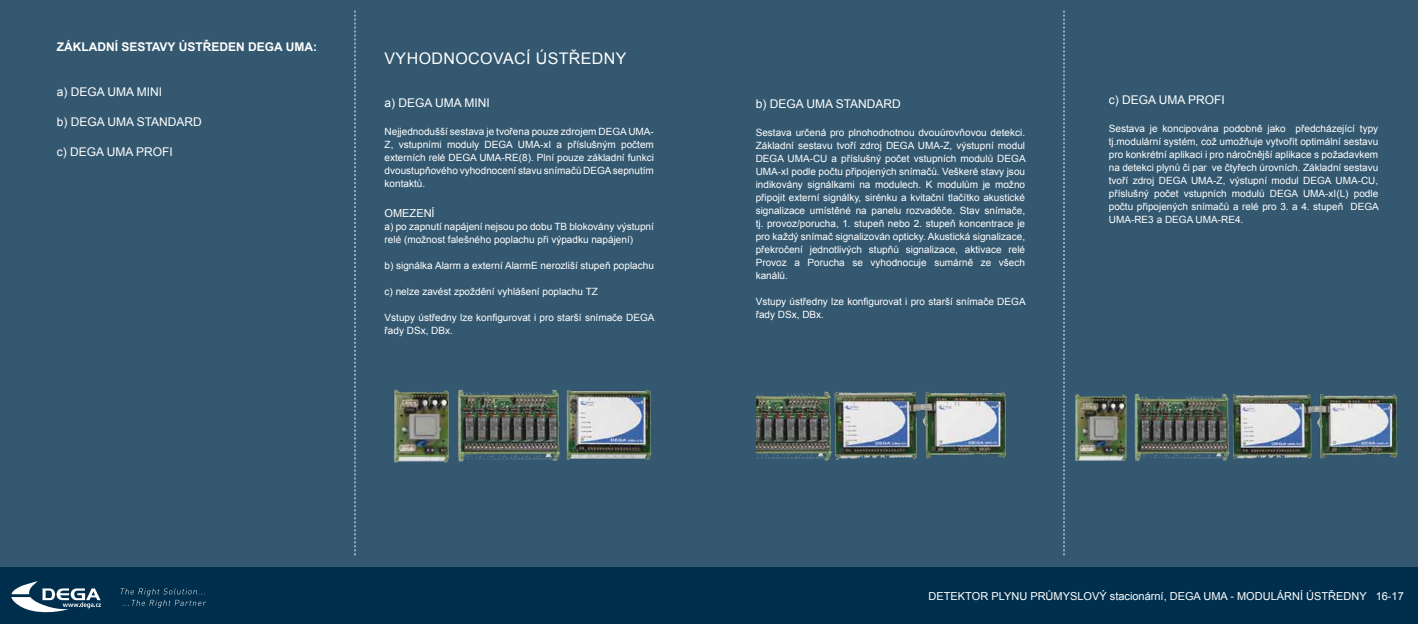
<style>
.page{position:relative;width:1418px;height:624px;background:#fff}
.page>*{position:absolute;margin:0;border:0;box-sizing:border-box;transform-origin:0 0}
.t1{font:16px "Arial";letter-spacing:.025em;color:#fff}
.t2{font:12px "Arial";color:#fff}
.t3{font:700 12px "Arial";color:#fff}
.t4{font:11px "Arial";color:#fff}
.t5{font:10px/13px "Arial";color:#fff;text-align:justify}
</style>
<div class="page">
<div style="left:0;top:0;width:1417px;height:624px;background:#335870"></div>
<div style="left:0;top:567px;width:1417px;height:57px;background:#002f4d"></div>
<svg style="left:120px;top:588px;width:86px;height:19px"></svg>
<svg style="left:355px;top:11px;width:1px;height:544px"></svg>
<svg style="left:1063px;top:11px;width:1px;height:544px"></svg>
<svg style="left:11px;top:581px;width:90px;height:32px"></svg>
<img style="left:393px;top:389px;width:259px;height:74px">
<img style="left:756px;top:391px;width:251px;height:70px">
<img style="left:1075px;top:394px;width:323px;height:67px">
<p class="t3" style="left:57px;top:39px;width:25px">ZÁKLADNÍ</p>
<p class="t3" style="left:121px;top:39px;width:9px">SESTAVY</p>
<p class="t3" style="left:179px;top:39px;width:10px">ÚSTŘEDEN</p>
<p class="t3" style="left:248px;top:39px;width:70px">DEGA UMA:</p>
<p class="t2" style="left:57px;top:84px;width:107px">a) DEGA UMA MINI</p>
<p class="t2" style="left:57px;top:114px;width:147px">b) DEGA UMA STANDARD</p>
<p class="t2" style="left:57px;top:144px;width:118px">c) DEGA UMA PROFI</p>
<h1 class="t1" style="left:384px;top:48px;width:243px">VYHODNOCOVACÍ ÚSTŘEDNY</h1>
<p class="t2" style="left:384px;top:95px;width:107px">a) DEGA UMA MINI</p>
<p class="t5" style="left:384px;top:125px;width:271px">Nejjednodušší sestava je tvořena pouze zdrojem DEGA UMA-Z, vstupními moduly DEGA UMA-xI a příslušným počtem externích relé DEGA UMA-RE(8). Plní pouze základní funkci dvoustupňového vyhodnocení stavu snímačů DEGA sepnutím kontaktů.</p>
<p class="t4" style="left:384px;top:205px;width:17px">Omezení</p>
<p class="t5" style="left:384px;top:220px;width:271px">a) po zapnutí napájení nejsou po dobu TB blokovány výstupní relé (možnost falešného poplachu při výpadku napájení)</p>
<p class="t5" style="left:384px;top:259px;width:271px">b) signálka Alarm a externí AlarmE nerozliší stupeň poplachu</p>
<p class="t5" style="left:384px;top:285px;width:215px">c) nelze zavést zpoždění vyhlášení poplachu TZ</p>
<p class="t5" style="left:384px;top:311px;width:271px">Vstupy ústředny lze konfigurovat i pro starší snímače DEGA řady DSx, DBx.</p>
<p class="t2" style="left:755px;top:96px;width:147px">b) DEGA UMA STANDARD</p>
<p class="t5" style="left:755px;top:126px;width:271px">Sestava určená pro plnohodnotnou dvouúrovňovou detekci.<br>Základní sestavu tvoří zdroj DEGA UMA-Z, výstupní modul DEGA UMA-CU a příslušný počet vstupních modulů DEGA UMA-xI podle počtu připojených snímačů. Veškeré stavy jsou indikovány signálkami na modulech. K modulům je možno připojit externí signálky, sirénku a kvitační tlačítko akustické signalizace umístěné na panelu rozvaděče. Stav snímače, tj. provoz/porucha, 1. stupeň nebo 2. stupeň koncentrace je pro každý snímač signalizován opticky. Akustická signalizace, překročení jednotlivých stupňů signalizace, aktivace relé Provoz a Porucha se vyhodnocuje sumárně ze všech kanálů.</p>
<p class="t5" style="left:755px;top:295px;width:271px">Vstupy ústředny lze konfigurovat i pro starší snímače DEGA řady DSx, DBx.</p>
<p class="t2" style="left:1108px;top:92px;width:118px">c) DEGA UMA PROFI</p>
<p class="t5" style="left:1108px;top:122px;width:271px">Sestava je koncipována podobně jako předcházející typy tj.modulární systém, což umožňuje vytvořit optimální sestavu pro konkrétní aplikaci i pro náročnější aplikace s požadavkem na detekci plynů či par ve čtyřech úrovních. Základní sestavu tvoří zdroj DEGA UMA-Z, výstupní modul DEGA UMA-CU, příslušný počet vstupních modulů DEGA UMA-xI(L) podle počtu připojených snímačů a relé pro 3. a 4. stupeň DEGA UMA-RE3 a DEGA UMA-RE4.</p>
<p class="t4" style="left:928px;top:589px;width:476px">DETEKTOR PLYNU PRŮMYSLOVÝ stacionární, DEGA UMA - MODULÁRNÍ ÚSTŘEDNY 16-17</p>
</div>
